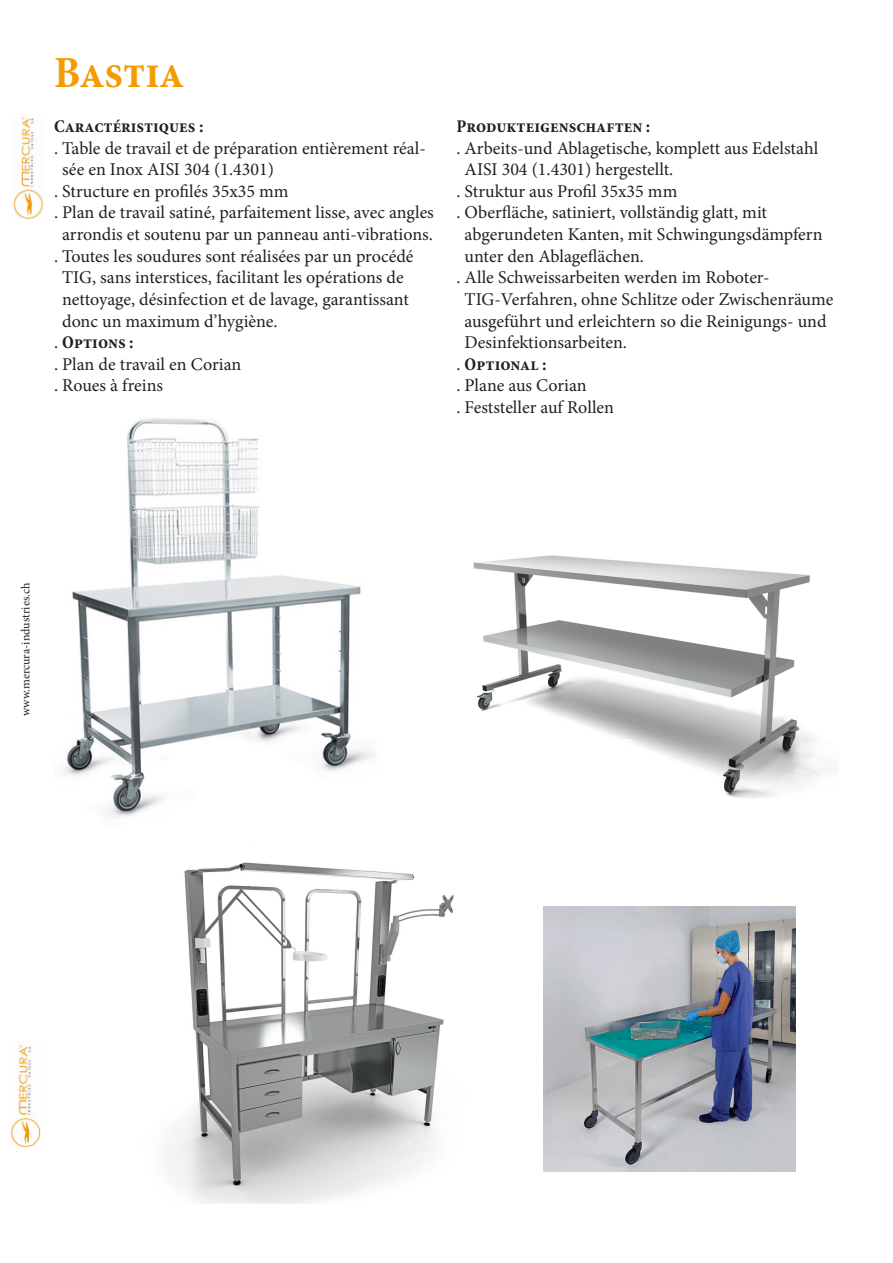
<style>
.page{position:relative;width:893px;height:1263px;background:#fff}
.page>*{position:absolute;margin:0;border:0;box-sizing:border-box;transform-origin:0 0}
.t1{font:700 condensed 45px "Minion Pro";letter-spacing:-.015em;color:#f49b00}
.t2{font:18px "Minion Pro";color:#231f20}
.t3{font:700 condensed 18px "Minion Pro";color:#231f20}
.t4{font:12px "Minion Pro";color:#231f20}
.s1{font-weight:400;font-stretch:normal}
</style>
<div class="page">
<img style="left:63px;top:418px;width:310px;height:399px">
<img style="left:543px;top:906px;width:252px;height:265px">
<img style="left:170px;top:862px;width:284px;height:342px">
<img style="left:473px;top:555px;width:361px;height:243px">
<img style="left:11px;top:1045px;width:30px;height:103px">
<img style="left:13px;top:116px;width:31px;height:103px">
<p class="t1" style="left:54px;top:41px;width:132px">Bastia</p>
<p class="t3" style="left:54px;top:114px;width:151px">Caractéristiques :</p>
<p class="t2" style="left:54px;top:136px;width:373px">. Table de travail et de préparation entièrement réal-</p>
<p class="t2" style="left:62px;top:157px;width:213px">sée en Inox AISI 304 (1.4301)</p>
<p class="t2" style="left:54px;top:179px;width:236px">. Structure en profilés 35x35 mm</p>
<p class="t2" style="left:54px;top:201px;width:381px">. Plan de travail satiné, parfaitement lisse, avec angles</p>
<p class="t2" style="left:62px;top:222px;width:372px">arrondis et soutenu par un panneau anti-vibrations.</p>
<p class="t2" style="left:54px;top:244px;width:361px">. Toutes les soudures sont réalisées par un procédé</p>
<p class="t2" style="left:62px;top:265px;width:343px">TIG, sans interstices, facilitant les opérations de</p>
<p class="t2" style="left:62px;top:287px;width:348px">nettoyage, désinfection et de lavage, garantissant</p>
<p class="t2" style="left:62px;top:309px;width:217px">donc un maximum d’hygiène.</p>
<p class="t3" style="left:54px;top:330px;width:81px"><span class="s1">.</span> Options :</p>
<p class="t2" style="left:54px;top:352px;width:189px">. Plan de travail en Corian</p>
<p class="t2" style="left:54px;top:373px;width:111px">. Roues à freins</p>
<p class="t3" style="left:456px;top:114px;width:195px">Produkteigenschaften :</p>
<p class="t2" style="left:456px;top:136px;width:363px">. Arbeits-und Ablagetische, komplett aus Edelstahl</p>
<p class="t2" style="left:465px;top:157px;width:210px">AISI 304 (1.4301) hergestellt.</p>
<p class="t2" style="left:456px;top:179px;width:223px">. Struktur aus Profil 35x35 mm</p>
<p class="t2" style="left:456px;top:201px;width:312px">. Oberfläche, satiniert, vollständig glatt, mit</p>
<p class="t2" style="left:465px;top:222px;width:359px">abgerundeten Kanten, mit Schwingungsdämpfern</p>
<p class="t2" style="left:465px;top:244px;width:181px">unter den Ablageflächen.</p>
<p class="t2" style="left:456px;top:265px;width:315px">. Alle Schweissarbeiten werden im Roboter-</p>
<p class="t2" style="left:465px;top:287px;width:370px">TIG-Verfahren, ohne Schlitze oder Zwischenräume</p>
<p class="t2" style="left:465px;top:309px;width:363px">ausgeführt und erleichtern so die Reinigungs- und</p>
<p class="t2" style="left:465px;top:330px;width:164px">Desinfektionsarbeiten.</p>
<p class="t3" style="left:456px;top:352px;width:92px"><span class="s1">.</span> Optional :</p>
<p class="t2" style="left:456px;top:373px;width:132px">. Plane aus Corian</p>
<p class="t2" style="left:456px;top:395px;width:159px">. Feststeller auf Rollen</p>
<p class="t4" style="left:18px;top:716px;width:135px;rotate:-90deg">www.mercura-industries.ch</p>
</div>
